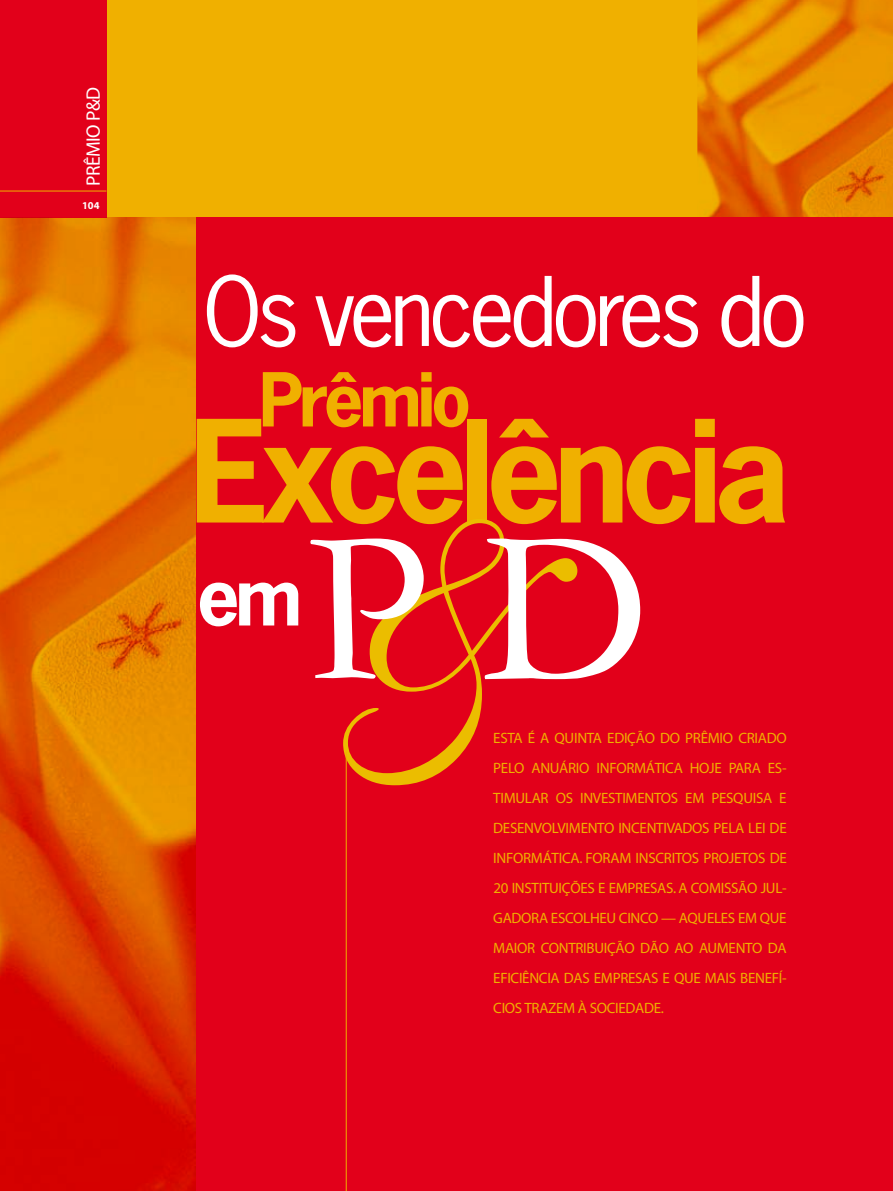
<style>
.page{position:relative;width:893px;height:1191px;background:#fff}
.page>*{position:absolute;margin:0;border:0;box-sizing:border-box;transform-origin:0 0}
.t1{font:700 133.2px "News Gothic";letter-spacing:-.06em;color:#f0b000}
.t2{font:90px "News Gothic";letter-spacing:-.06em;color:#fff}
.t3{font:700 75px "News Gothic";color:#fff}
.t4{font:700 69.75px "News Gothic";letter-spacing:-.06em;color:#f0b000}
.t5{font:19.5px "Myriad";letter-spacing:-.03em;color:#fff}
.t6{font:15px/30px "Myriad";letter-spacing:-.02em;color:#f0b000}
.t7{font:700 10.5px "Myriad";color:#fff}
</style>
<div class="page">
<div style="left:194px;top:214px;width:699px;height:977px;background:#e2001a"></div>
<div style="left:99px;top:0;width:794px;height:217px;background:#f0b000"></div>
<div style="left:0;top:0;width:106px;height:217px;background:#e2001a"></div>
<hr style="left:0;top:191px;width:106px;height:1px;background:#f0b000">
<svg style="left:343px;top:519px;width:222px;height:266px"></svg>
<svg style="left:310px;top:538px;width:114px;height:140px"></svg>
<svg style="left:485px;top:538px;width:155px;height:141px"></svg>
<hr style="left:346px;top:751px;width:1px;height:440px;background:#f0b000">
<img style="left:0;top:217px;width:196px;height:974px">
<img style="left:697px;top:0;width:195px;height:217px">
<hr style="left:892px;top:0;width:1px;height:1191px;background:#f0b000">
<hr style="left:892px;top:0;width:1px;height:217px;background:#e2001a">
<h3 class="t5" style="left:83px;top:185px;width:100px;rotate:-90deg">PRÊMIO P&amp;D</h3>
<p class="t7" style="left:82px;top:200px;width:19px">104</p>
<h2 class="t2" style="left:203px;top:254px;width:606px">Os vencedores do</h2>
<h3 class="t4" style="left:259px;top:354px;width:213px">Prêmio</h3>
<h1 class="t1" style="left:190px;top:384px;width:602px">Excelência</h1>
<h3 class="t3" style="left:197px;top:547px;width:107px">em</h3>
<p class="t6" style="left:493px;top:723px;width:201px">ESTA É A QUINTA EDI ÇÃO DO PRÊMIO</p>
<p class="t6" style="left:738px;top:723px;width:39px">CRIADO</p>
<p class="t6" style="left:493px;top:753px;width:83px">PELO ANUÁRIO</p>
<p class="t6" style="left:596px;top:753px;width:31px">INFORM</p>
<p class="t6" style="left:493px;top:753px;width:295px;text-indent:153px">ÁTICA HOJE PARA ES-<br>TIM ULAR OS INVESTIME NTOS EM PESQUISA E<br>DESENVOLVIME NTO INCENTIVADOS PE LA LEI DE<br>INFORM</p>
<p class="t6" style="left:493px;top:843px;width:286px;text-indent:49px">ÁTICA. FORAM INSCRITOS PROJETOS DE<br>20 INSTITUIÇÕES E EMPRE</p>
<p class="t6" style="left:650px;top:873px;width:138px">SAS. A COMI SSÃO JUL-</p>
<p class="t6" style="left:493px;top:903px;width:29px">GADOR</p>
<p class="t6" style="left:539px;top:903px;width:247px">A ESCOLHEU CINCO — AQUELES EM QUE</p>
<p class="t6" style="left:493px;top:933px;width:29px">MAIOR</p>
<p class="t6" style="left:493px;top:933px;width:295px;text-indent:47px">CONTRI BUIÇÃO DÃO AO AUME NTO DA<br>EFICIÊNCIA DAS EMPRE</p>
<p class="t6" style="left:493px;top:963px;width:295px;text-indent:142px">SAS E QUE MAIS BENEFÍ-<br>CIOS TRAZEM À SOCIEDADE.</p>
</div>
